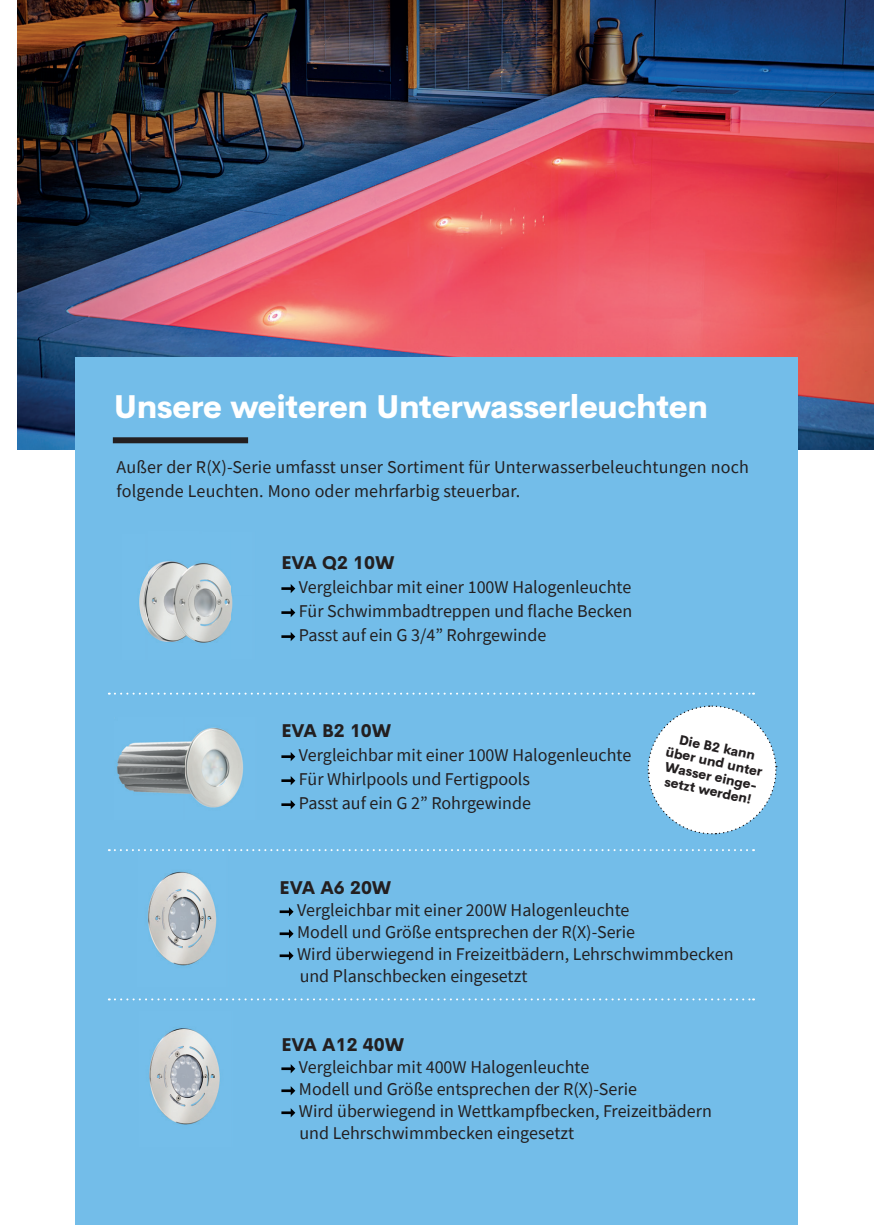
<style>
.page{position:relative;width:874px;height:1225px;background:#fff}
.page>*{position:absolute;margin:0;border:0;box-sizing:border-box;transform-origin:0 0}
.t1{font:800 32px "Cerebri Sans";letter-spacing:-.01em;color:#fff}
.t2{font:18px/22px "Source Sans Pro";color:#231f20}
.t3{font:800 18px "Cerebri Sans";color:#231f20}
.t4{font:800 13.2px/14.6px "Cerebri Sans";color:#231f20;text-align:center}
</style>
<div class="page">
<img style="left:17px;top:0;width:856px;height:450px">
<div style="left:76px;top:357px;width:721px;height:868px;background:#73bde9"></div>
<div style="left:113px;top:437px;width:135px;height:6px;background:#231f20"></div>
<svg style="left:281px;top:584px;width:14px;height:9px"></svg>
<svg style="left:281px;top:608px;width:14px;height:9px"></svg>
<svg style="left:281px;top:632px;width:14px;height:9px"></svg>
<img style="left:139px;top:561px;width:63px;height:82px">
<img style="left:202px;top:563px;width:31px;height:80px">
<svg style="left:109px;top:692px;width:644px;height:2px"></svg>
<svg style="left:109px;top:998px;width:644px;height:2px"></svg>
<svg style="left:109px;top:849px;width:644px;height:2px"></svg>
<svg style="left:281px;top:752px;width:14px;height:9px"></svg>
<svg style="left:281px;top:776px;width:14px;height:9px"></svg>
<svg style="left:281px;top:800px;width:14px;height:9px"></svg>
<img style="left:147px;top:850px;width:81px;height:116px">
<img style="left:138px;top:850px;width:86px;height:1px">
<svg style="left:279px;top:907px;width:14px;height:9px"></svg>
<svg style="left:279px;top:929px;width:14px;height:9px"></svg>
<svg style="left:279px;top:951px;width:14px;height:9px"></svg>
<img style="left:149px;top:1028px;width:71px;height:97px">
<svg style="left:281px;top:1064px;width:14px;height:9px"></svg>
<svg style="left:281px;top:1086px;width:14px;height:9px"></svg>
<svg style="left:281px;top:1108px;width:14px;height:9px"></svg>
<svg style="left:647px;top:705px;width:130px;height:130px"></svg>
<img style="left:117px;top:727px;width:127px;height:81px">
<h1 class="t1" style="left:114px;top:380px;width:595px">Unsere weiteren Unterwasserleuchten</h1>
<p class="t2" style="left:117px;top:455px;width:633px;line-height:24px">Außer der R(X)-Serie umfasst unser Sortiment für Unterwasserbeleuchtungen noch folgende Leuchten. Mono oder mehrfarbig steuerbar.</p>
<p class="t3" style="left:281px;top:548px;width:115px">EVA Q2 10W</p>
<p class="t2" style="left:299px;top:575px;width:334px;line-height:24px;text-align:justify">Vergleichbar mit einer 100W Halogenleuchte Für Schwimmbadtreppen und flache Becken Passt auf ein G 3/4” Rohrgewinde</p>
<p class="t3" style="left:281px;top:716px;width:111px">EVA B2 10W</p>
<p class="t2" style="left:299px;top:743px;width:334px;line-height:24px">Vergleichbar mit einer 100W Halogenleuchte<br>Für Whirlpools und Fertigpools<br>Passt auf ein G 2” Rohrgewinde</p>
<p class="t4" style="left:670px;top:728px;width:100px;rotate:12deg">Die B2 kann über und unter<br>Wasser einge&shy;setzt werden!</p>
<p class="t3" style="left:279px;top:873px;width:113px">EVA A6 20W</p>
<p class="t2" style="left:297px;top:899px;width:437px">Vergleichbar mit einer 200W Halogenleuchte<br>Modell und Größe entsprechen der R(X)-Serie<br>Wird überwiegend in Freizeitbädern, Lehrschwimmbecken und Planschbecken eingesetzt</p>
<p class="t3" style="left:281px;top:1030px;width:124px">EVA A12 40W</p>
<p class="t2" style="left:299px;top:1056px;width:414px">Vergleichbar mit 400W Halogenleuchte<br>Modell und Größe entsprechen der R(X)-Serie<br>Wird überwiegend in Wettkampfbecken, Freizeitbädern und Lehrschwimmbecken eingesetzt</p>
</div>
